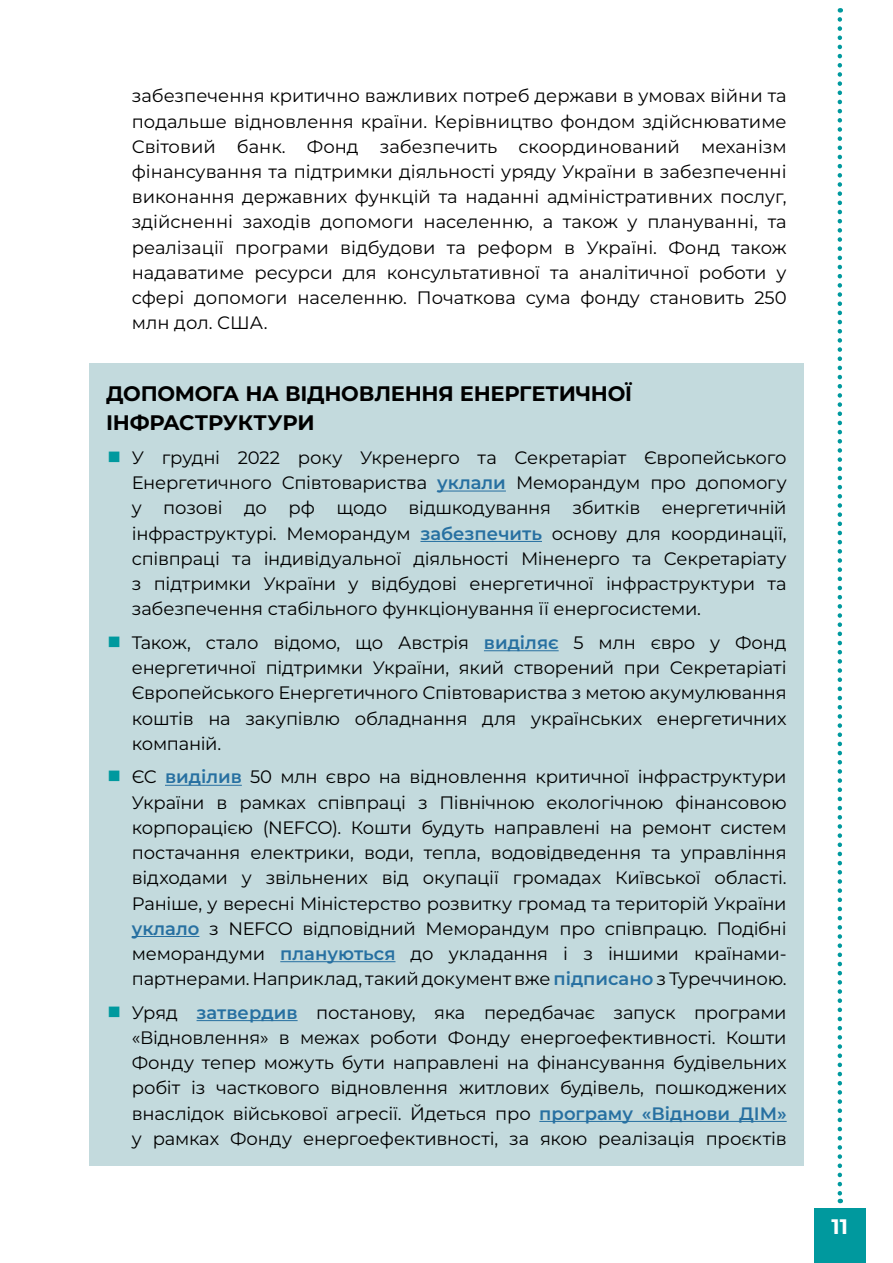
<style>
.page{position:relative;width:893px;height:1263px;background:#fff}
.page>*{position:absolute;margin:0;border:0;box-sizing:border-box;transform-origin:0 0}
.t1{font:700 21px/29.4px "Montserrat";letter-spacing:-.015em;color:#000}
.t2{font:700 21px "Montserrat";color:#fff}
.t3{font:18px/25.2px "Montserrat";letter-spacing:-.01em;color:#000;text-align:justify}
.s1{font-weight:800;font-size:27px;color:#00999e}
.s2{font-weight:600;color:#2770a1}
</style>
<div class="page">
<svg style="left:838px;top:19px;width:4px;height:1184px"></svg>
<div style="left:814px;top:1208px;width:51px;height:55px;background:#00999e"></div>
<div style="left:89px;top:364px;width:715px;height:89px;background:#c3dadd"></div>
<div style="left:89px;top:430px;width:715px;height:207px;background:#c3dadd"></div>
<hr style="left:437px;top:491px;width:69px;height:1px;background:#2770a1">
<hr style="left:420px;top:541px;width:122px;height:1px;background:#2770a1">
<div style="left:89px;top:614px;width:715px;height:157px;background:#c3dadd"></div>
<hr style="left:484px;top:650px;width:75px;height:1px;background:#2770a1">
<div style="left:89px;top:749px;width:715px;height:258px;background:#c3dadd"></div>
<hr style="left:165px;top:785px;width:77px;height:1px;background:#2770a1">
<hr style="left:132px;top:936px;width:67px;height:1px;background:#2770a1">
<hr style="left:280px;top:961px;width:115px;height:1px;background:#2770a1">
<div style="left:89px;top:984px;width:715px;height:182px;background:#c3dadd"></div>
<hr style="left:197px;top:1020px;width:101px;height:1px;background:#2770a1">
<hr style="left:539px;top:1121px;width:248px;height:1px;background:#2770a1">
<p class="t3" style="left:132px;top:83px;width:656px">забезпечення критично важливих потреб держави в умовах війни та подальше відновлення країни. Керівництво фондом здійснюватиме Світовий банк. Фонд забезпечить скоординований механізм фінансування та підтримки діяльності уряду України в забезпеченні виконання державних функцій та наданні адміністративних послуг, здійсненні заходів допомоги населенню, а також у плануванні, та реалізації програми відбудови та реформ в Україні. Фонд також надаватиме ресурси для консультативної та аналітичної роботи у сфері допомоги населенню. Початкова сума фонду становить 250 млн дол. США.</p>
<p class="t1" style="left:106px;top:378px;width:527px">ДОПОМОГА НА ВІДНОВЛЕННЯ ЕНЕРГЕТИЧНОЇ<br>ІНФРАСТРУКТУРИ</p>
<p class="t3" style="left:132px;top:445px;width:656px;text-indent:-26px"><span class="s1">■</span> У грудні 2022 року Укренерго та Секретаріат Європейського Енергетичного Співтовариства <span class="s2">уклали</span> Меморандум про допомогу у позові до рф щодо відшкодування збитків енергетичній інфраструктурі. Меморандум <span class="s2">забезпечить</span> основу для координації, співпраці та індивідуальної діяльності Міненерго та Секретаріату з підтримки України у відбудові енергетичної інфраструктури та забезпечення стабільного функціонування її енергосистеми.</p>
<p class="t3" style="left:132px;top:629px;width:656px;text-indent:-26px"><span class="s1">■</span> Також, стало відомо, що Австрія <span class="s2">виділяє</span> 5 млн євро у Фонд енергетичної підтримки України, який створений при Секретаріаті Європейського Енергетичного Співтовариства з метою акумулювання коштів на закупівлю обладнання для українських енергетичних компаній.</p>
<p class="t3" style="left:132px;top:764px;width:656px;text-indent:-26px"><span class="s1">■</span> ЄС <span class="s2">виділив</span> 50 млн євро на відновлення критичної інфраструктури України в рамках співпраці з Північною екологічною фінансовою корпорацією (NEFCO). Кошти будуть направлені на ремонт систем постачання електрики, води, тепла, водовідведення та управління відходами у звільнених від окупації громадах Київської області.<br>Раніше, у вересні Міністерство розвитку громад та територій України <span class="s2">уклало</span> з NEFCO відповідний Меморандум про співпрацю. Подібні меморандуми <span class="s2">плануються</span> до укладання і з іншими країнами&shy;партнерами. Наприклад, такий документ вже <span class="s2">підписано</span> з Туреччиною.</p>
<p class="t3" style="left:132px;top:999px;width:656px;text-indent:-26px"><span class="s1">■</span> Уряд <span class="s2">затвердив</span> постанову, яка передбачає запуск програми «Відновлення» в межах роботи Фонду енергоефективності. Кошти Фонду тепер можуть бути направлені на фінансування будівельних робіт із часткового відновлення житлових будівель, пошкоджених внаслідок військової агресії. Йдеться про <span class="s2">програму «Віднови ДІМ» </span>у рамках Фонду енергоефективності, за якою реалізація проєктів</p>
<p class="t2" style="left:832px;top:1212px;width:18px">11</p>
</div>
